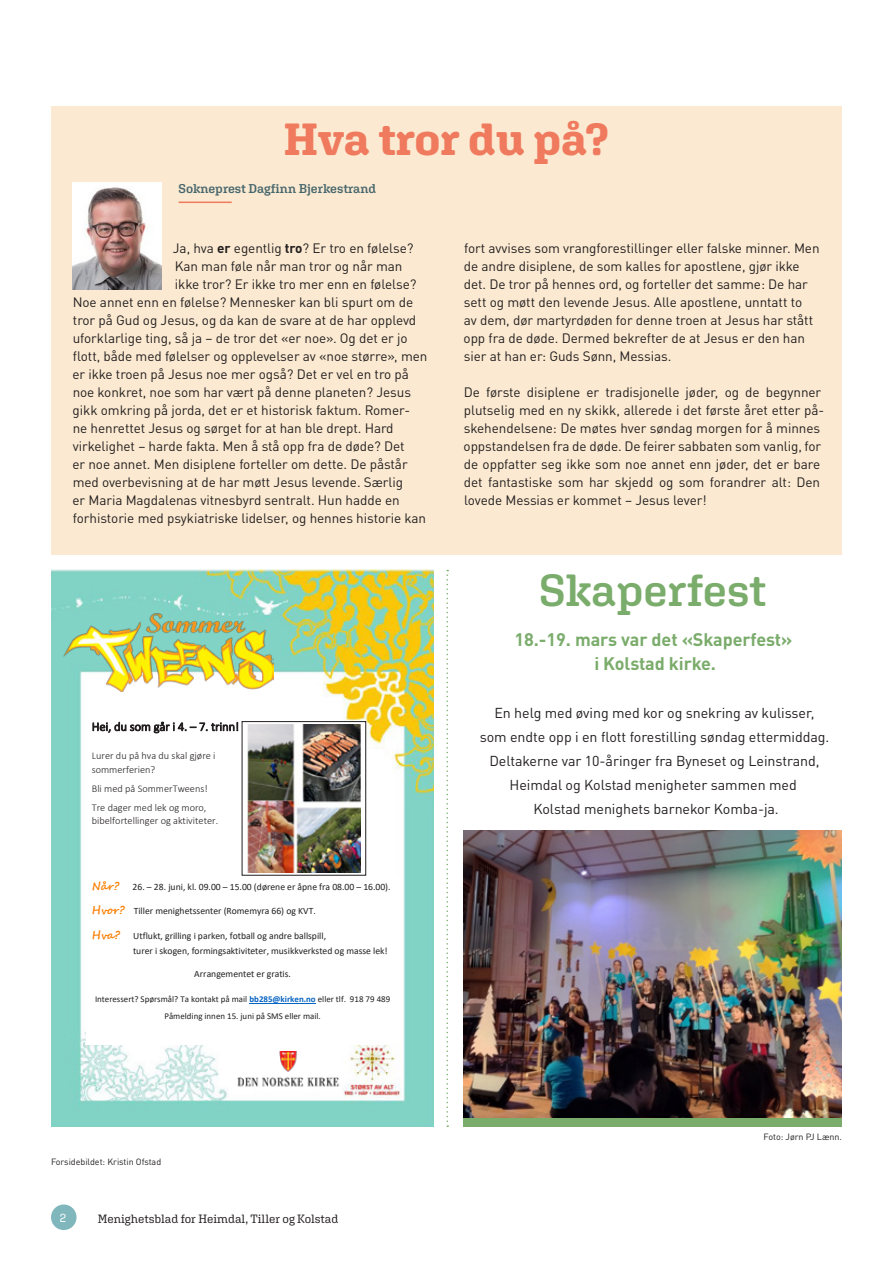
<style>
.page{position:relative;width:893px;height:1263px;background:#fff}
.page>*{position:absolute;margin:0;border:0;box-sizing:border-box;transform-origin:0 0}
.t1{font:700 45px "Aglet Slab";letter-spacing:-.01em;color:#ef7a5e}
.Hovedtittel{font:600 45px "Aglet Slab";color:#7aac6b}
.Brødtekst{font:700 18px "DIN Pro";letter-spacing:-.005em;color:#7aac6b}
.Brødtekst-2{font:14.25px "DIN Pro";letter-spacing:-.005em;color:#231f20}
.Brødtekst-3{font:13.5px/18px "DIN Pro";letter-spacing:-.005em;color:#231f20}
.byline{font:600 12.75px "Aglet Slab";color:#47666d}
.t2{font:300 12.3px "Calibri";color:#231f20}
.t3{font:12px "Aglet Slab";letter-spacing:-.005em;color:#231f20}
.t4{font:12px "Aglet Slab";color:#fff}
.t5{font:300 10.35px/13.6px "Calibri";color:#231f20}
.t6{font:9.6px/14.5px "Calibri";color:#231f20}
.Brødtekst-4{font:9px "DIN Pro";letter-spacing:-.005em;color:#231f20}
.t7{font:8.85px/17.2px "Calibri";color:#231f20;text-align:center}
.s1{font-weight:700}
.s2{font-family:"Segoe Script";font-weight:700;font-size:10.95px;color:#fa8006}
.s3{font-weight:700;color:#0563c1}
</style>
<div class="page">
<div style="left:51px;top:1204px;width:26px;height:26px;background:#7fb7bc;border-radius:50%"></div>
<div style="left:51px;top:106px;width:791px;height:449px;background:#fbead1"></div>
<svg style="left:446px;top:570px;width:2px;height:557px"></svg>
<hr style="left:179px;top:202px;width:53px;height:1px;background:#ef7a5e">
<img style="left:72px;top:183px;width:90px;height:106px">
<img style="left:463px;top:830px;width:379px;height:288px">
<img style="left:51px;top:570px;width:383px;height:556px">
<img style="left:64px;top:610px;width:210px;height:81px">
<div style="left:87px;top:875px;width:312px;height:170px;background:#fff"></div>
<hr style="left:249px;top:1003px;width:67px;height:1px;background:#0563c1">
<div style="left:87px;top:716px;width:200px;height:28px;background:#fff"></div>
<img style="left:234px;top:1051px;width:113px;height:40px">
<div style="left:242px;top:722px;width:124px;height:153px;background:#fff"></div>
<div style="left:242px;top:721px;width:124px;height:154px;border:1px solid #231f20"></div>
<img style="left:247px;top:724px;width:114px;height:148px">
<div style="left:463px;top:1118px;width:379px;height:9px;background:#7aac6b"></div>
<p class="t1" style="left:284px;top:112px;width:326px">Hva tror du på?</p>
<p class="byline" style="left:179px;top:181px;width:199px">Sokneprest Dagfinn Bjerkestrand</p>
<p class="Brødtekst-3" style="left:173px;top:238px;width:242px">Ja, hva <span class="s1">er</span> egentlig <span class="s1">tro</span>? Er tro en følelse?</p>
<p class="Brødtekst-3" style="left:175px;top:256px;width:229px">Kan man føle når man tror og når man</p>
<p class="Brødtekst-3" style="left:175px;top:274px;width:243px">ikke tror? Er ikke tro mer enn en følelse?</p>
<p class="Brødtekst-3" style="left:73px;top:292px;width:342px">Noe annet enn en følelse? Mennesker kan bli spurt om de</p>
<p class="Brødtekst-3" style="left:73px;top:310px;width:345px">tror på Gud og Jesus, og da kan de svare at de har opplevd</p>
<p class="Brødtekst-3" style="left:73px;top:328px;width:336px">uforklarlige ting, så ja – de tror det «er noe». Og det er jo</p>
<p class="Brødtekst-3" style="left:73px;top:346px;width:356px">flott, både med følelser og opplevelser av «noe større», men</p>
<p class="Brødtekst-3" style="left:72px;top:364px;width:338px">er ikke troen på Jesus noe mer også? Det er vel en tro på</p>
<p class="Brødtekst-3" style="left:73px;top:382px;width:340px">noe konkret, noe som har vært på denne planeten? Jesus</p>
<p class="Brødtekst-3" style="left:73px;top:400px;width:339px">gikk omkring på jorda, det er et historisk faktum. Romer-</p>
<p class="Brødtekst-3" style="left:73px;top:418px;width:322px">ne henrettet Jesus og sørget for at han ble drept. Hard</p>
<p class="Brødtekst-3" style="left:73px;top:436px;width:333px">virkelighet – harde fakta. Men å stå opp fra de døde? Det</p>
<p class="Brødtekst-3" style="left:72px;top:454px;width:337px">er noe annet. Men disiplene forteller om dette. De påstår</p>
<p class="Brødtekst-3" style="left:73px;top:472px;width:332px">med overbevisning at de har møtt Jesus levende. Særlig</p>
<p class="Brødtekst-3" style="left:72px;top:490px;width:329px">er Maria Magdalenas vitnesbyrd sentralt. Hun hadde en</p>
<p class="Brødtekst-3" style="left:73px;top:508px;width:355px">forhistorie med psykiatriske lidelser, og hennes historie kan</p>
<p class="t2" style="left:92px;top:719px;width:149px">Hei, du som går i 4. – 7. trinn!</p>
<p class="t5" style="left:92px;top:749px;width:125px">Lurer du på hva du skal gjøre i sommerferien?</p>
<p class="t5" style="left:92px;top:778px;width:117px;line-height:19px">Bli med på SommerTweens!<br>Tre dager med lek og moro,</p>
<p class="t5" style="left:92px;top:814px;width:128px">bibelfortellinger og aktiviteter.</p>
<p class="t6" style="left:92px;top:879px;width:300px"><span class="s2">Når?</span> 26. – 28. juni, kl. 09.00 – 15.00 (dørene er åpne fra 08.00 – 16.00).</p>
<p class="t6" style="left:92px;top:904px;width:225px"><span class="s2">Hvor?</span> Tiller menighetssenter (Romemyra 66) og KVT.</p>
<p class="t6" style="left:133px;top:928px;width:256px;text-indent:-41px"><span class="s2">Hva?</span> Utflukt, grilling i parken, fotball og andre ballspill,<br>turer i skogen, formingsaktiviteter, musikkverksted og masse lek!</p>
<p class="t6" style="left:194px;top:966px;width:98px">Arrangementet er gratis.</p>
<p class="t7" style="left:95px;top:990px;width:297px">Interessert? Spørsmål? Ta kontakt på mail <span class="s3">bb285@kirken.no</span> eller tlf. 918 79 489<br>Påmelding innen 15. juni på SMS eller mail.</p>
<p class="Brødtekst-3" style="left:464px;top:237px;width:357px">fort avvises som vrangforestillinger eller falske minner. Men de andre disiplene, de som kalles for apostlene, gjør ikke det. De tror på hennes ord, og forteller det samme: De har sett og møtt den levende Jesus. Alle apostlene, unntatt to<br>av dem, dør martyrdøden for denne troen at Jesus har stått opp fra de døde. Dermed bekrefter de at Jesus er den han sier at han er: Guds Sønn, Messias.</p>
<p class="Brødtekst-3" style="left:464px;top:381px;width:362px">De første disiplene er tradisjonelle jøder, og de begynner plutselig med en ny skikk, allerede i det første året etter på&shy;skehendelsene: De møtes hver søndag morgen for å minnes oppstandelsen fra de døde. De feirer sabbaten som vanlig, for de oppfatter seg ikke som noe annet enn jøder, det er bare det fantastiske som har skjedd og som forandrer alt: Den lovede Messias er kommet – Jesus lever!</p>
<p class="Hovedtittel" style="left:539px;top:563px;width:229px">Skaperfest</p>
<p class="Brødtekst" style="left:515px;top:625px;width:279px">18.-19. mars var det «Skaperfest»</p>
<p class="Brødtekst" style="left:594px;top:649px;width:123px">i Kolstad kirke.</p>
<p class="Brødtekst-2" style="left:494px;top:702px;width:322px">En helg med øving med kor og snekring av kulisser,</p>
<p class="Brødtekst-2" style="left:480px;top:726px;width:351px">som endte opp i en flott forestilling søndag ettermiddag.</p>
<p class="Brødtekst-2" style="left:489px;top:750px;width:332px">Deltakerne var 10-åringer fra Byneset og Leinstrand,</p>
<p class="Brødtekst-2" style="left:510px;top:774px;width:289px">Heimdal og Kolstad menigheter sammen med</p>
<p class="Brødtekst-2" style="left:533px;top:798px;width:247px">Kolstad menighets barnekor Komba-ja.</p>
<p class="Brødtekst-4" style="left:51px;top:1154px;width:112px">Forsidebildet: Kristin Ofstad</p>
<p class="t4" style="left:60px;top:1211px;width:8px">2</p>
<p class="t3" style="left:98px;top:1212px;width:242px">Menighetsblad for Heimdal, Tiller og Kolstad</p>
<p class="Brødtekst-4" style="left:763px;top:1130px;width:80px">Foto: Jørn PJ Lænn.</p>
</div>
